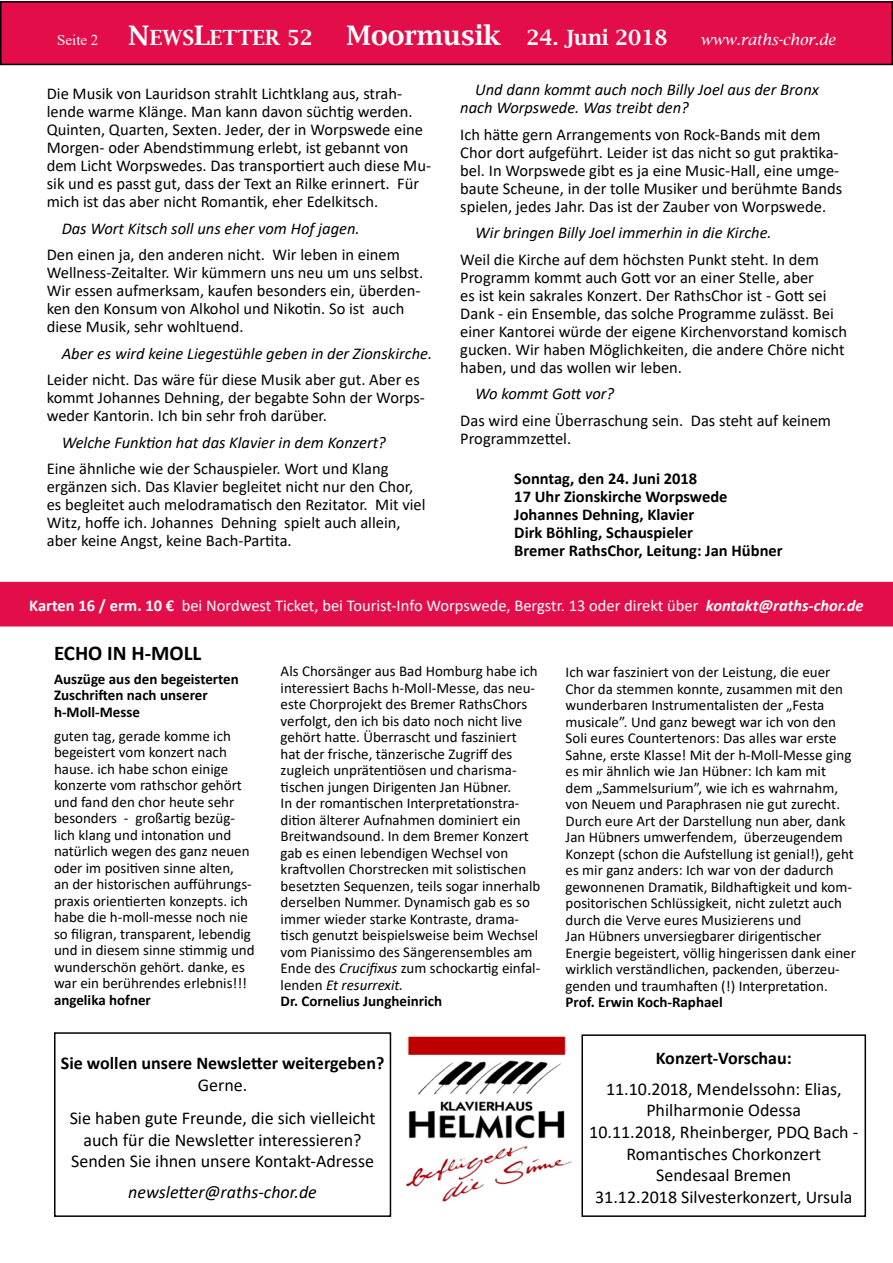
<style>
.page{position:relative;width:893px;height:1263px;background:#fff}
.page>*{position:absolute;margin:0;border:0;box-sizing:border-box;transform-origin:0 0}
.t1{font:600 21px "Lucida Bright";color:#fff}
.t2{font:700 21px "Calibri";color:#000}
.t3{font:18px/21.6px "Calibri";color:#000;text-align:center}
.t4{font:700 18px "Calibri";color:#000}
.t5{font:italic 18px "Calibri";color:#000}
.t6{font:16.5px/18px "Calibri";color:#000}
.t7{font:italic 16.5px/18px "Calibri";color:#000}
.t8{font:700 16.5px/18px "Calibri";color:#000}
.t9{font:16.5px "Calibri";color:#fff}
.t10{font:15px/16.5px "Calibri";color:#000}
.t11{font:700 15px/16.5px "Calibri";color:#000}
.t12{font:italic 15px "Lucida Bright";color:#fff}
.s1{font-family:"Times New Roman";font-weight:400;font-size:15px}
.s2{font-size:27px}
.s3{font-weight:700}
.s4{font-weight:700;font-style:italic}
.s5{font-style:italic}
</style>
<div class="page">
<div style="left:1px;top:2px;width:891px;height:62px;background:#e30d4a"></div>
<div style="left:0;top:1px;width:893px;height:64px;border:2px solid #000"></div>
<div style="left:0;top:583px;width:893px;height:43px;background:#e30d4a"></div>
<div style="left:0;top:582px;width:893px;height:44px;border:2px solid #e30d4a"></div>
<div style="left:54px;top:1032px;width:337px;height:185px;border:2px solid #000"></div>
<div style="left:581px;top:1034px;width:285px;height:183px;border:2px solid #000"></div>
<img style="left:405px;top:1036px;width:167px;height:166px">
<h1 class="t1" style="left:57px;top:26px;width:612px"><span class="s1">Seite 2</span> <span class="s2">N</span>EWS<span class="s2">L</span>ETTER 52 <span class="s2">Moormusik</span> 24. Juni 2018</h1>
<p class="t12" style="left:700px;top:31px;width:137px">www.raths-chor.de</p>
<p class="t6" style="left:47px;top:84px;width:386px">Die Musik von Lauridson strahlt Lichtklang aus, strah&shy;lende warme Klänge. Man kann davon süchtig werden.<br>Quinten, Quarten, Sexten. Jeder, der in Worpswede eine Morgen- oder Abendstimmung erlebt, ist gebannt von dem Licht Worpswedes. Das transportiert auch diese Mu&shy;sik und es passt gut, dass der Text an Rilke erinnert. Für mich ist das aber nicht Romantik, eher Edelkitsch.</p>
<p class="t7" style="left:62px;top:218px;width:299px">Das Wort Kitsch soll uns eher vom Hof jagen.</p>
<p class="t6" style="left:47px;top:245px;width:378px">Den einen ja, den anderen nicht. Wir leben in einem Wellness-Zeitalter. Wir kümmern uns neu um uns selbst.<br>Wir essen aufmerksam, kaufen besonders ein, überden&shy;ken den Konsum von Alkohol und Nikotin. So ist auch diese Musik, sehr wohltuend.</p>
<p class="t7" style="left:62px;top:343px;width:372px">Aber es wird keine Liegestühle geben in der Zionskirche.</p>
<p class="t6" style="left:47px;top:370px;width:380px">Leider nicht. Das wäre für diese Musik aber gut. Aber es kommt Johannes Dehning, der begabte Sohn der Worps&shy;weder Kantorin. Ich bin sehr froh darüber.</p>
<p class="t7" style="left:62px;top:432px;width:326px">Welche Funktion hat das Klavier in dem Konzert?</p>
<p class="t6" style="left:47px;top:459px;width:380px">Eine ähnliche wie der Schauspieler. Wort und Klang ergänzen sich. Das Klavier begleitet nicht nur den Chor, es begleitet auch melodramatisch den Rezitator. Mit viel Witz, hoffe ich. Johannes Dehning spielt auch allein, aber keine Angst, keine Bach-Partita.</p>
<p class="t7" style="left:460px;top:80px;width:360px;text-indent:15px">Und dann kommt auch noch Billy Joel aus der Bronx nach Worpswede. Was treibt den?</p>
<p class="t6" style="left:460px;top:125px;width:383px">Ich hätte gern Arrangements von Rock-Bands mit dem Chor dort aufgeführt. Leider ist das nicht so gut praktika&shy;bel. In Worpswede gibt es ja eine Music-Hall, eine umge&shy;baute Scheune, in der tolle Musiker und berühmte Bands spielen, jedes Jahr. Das ist der Zauber von Worpswede.</p>
<p class="t7" style="left:475px;top:223px;width:298px">Wir bringen Billy Joel immerhin in die Kirche.</p>
<p class="t6" style="left:460px;top:250px;width:388px">Weil die Kirche auf dem höchsten Punkt steht. In dem Programm kommt auch Gott vor an einer Stelle, aber<br>es ist kein sakrales Konzert. Der RathsChor ist - Gott sei Dank - ein Ensemble, das solche Programme zulässt. Bei einer Kantorei würde der eigene Kirchenvorstand komisch gucken. Wir haben Möglichkeiten, die andere Chöre nicht haben, und das wollen wir leben.</p>
<p class="t7" style="left:475px;top:384px;width:140px">Wo kommt Gott vor?</p>
<p class="t6" style="left:460px;top:411px;width:372px">Das wird eine Überraschung sein. Das steht auf keinem<br>Programmzettel.</p>
<p class="t8" style="left:514px;top:469px;width:270px">Sonntag, den 24. Juni 2018<br>17 Uhr Zionskirche Worpswede<br>Johannes Dehning, Klavier<br>Dirk Böhling, Schauspieler<br>Bremer RathsChor, Leitung: Jan Hübner</p>
<p class="t9" style="left:29px;top:594px;width:836px"><span class="s3">Karten 16 / erm. 10 €</span> bei Nordwest Ticket, bei Tourist-Info Worpswede, Bergstr. 13 oder direkt über <span class="s4">kontakt@raths-chor.de</span></p>
<h1 class="t2" style="left:54px;top:638px;width:149px">ECHO IN H-MOLL</h1>
<p class="t11" style="left:54px;top:670px;width:186px">Auszüge aus den begeisterten<br>Zuschriften nach unserer h-Moll-Messe</p>
<p class="t10" style="left:54px;top:727px;width:202px">guten tag, gerade komme ich begeistert vom konzert nach hause. ich habe schon einige konzerte vom rathschor gehört und fand den chor heute sehr besonders - großartig bezüg&shy;lich klang und intonation und natürlich wegen des ganz neuen oder im positiven sinne alten,<br>an der historischen aufführungs&shy;praxis orientierten konzepts. ich habe die h-moll-messe noch nie so filigran, transparent, lebendig und in diesem sinne stimmig und wunderschön gehört. danke, es war ein berührendes erlebnis!!!</p>
<p class="t11" style="left:54px;top:991px;width:98px">angelika hofner</p>
<p class="t10" style="left:281px;top:663px;width:261px">Als Chorsänger aus Bad Homburg habe ich interessiert Bachs h-Moll-Messe, das neu&shy;este Chorprojekt des Bremer RathsChors verfolgt, den ich bis dato noch nicht live gehört hatte. Überrascht und fasziniert<br>hat der frische, tänzerische Zugriff des zugleich unprätentiösen und charisma&shy;tischen jungen Dirigenten Jan Hübner.<br>In der romantischen Interpretationstra&shy;dition älterer Aufnahmen dominiert ein Breitwandsound. In dem Bremer Konzert gab es einen lebendigen Wechsel von kraftvollen Chorstrecken mit solistischen besetzten Sequenzen, teils sogar innerhalb derselben Nummer. Dynamisch gab es so immer wieder starke Kontraste, drama&shy;tisch genutzt beispielsweise beim Wechsel vom Pianissimo des Sängerensembles am Ende des <span class="s5">Crucifixus</span> zum schockartig einfal&shy;lenden <span class="s5">Et resurrexit.<br></span><span class="s3">Dr. Cornelius Jungheinrich</span></p>
<p class="t10" style="left:566px;top:663px;width:292px">Ich war fasziniert von der Leistung, die euer Chor da stemmen konnte, zusammen mit den wunderbaren Instrumentalisten der „Festa musicale”. Und ganz bewegt war ich von den Soli eures Countertenors: Das alles war erste Sahne, erste Klasse! Mit der h-Moll-Messe ging es mir ähnlich wie Jan Hübner: Ich kam mit dem „Sammelsurium”, wie ich es wahrnahm, von Neuem und Paraphrasen nie gut zurecht.<br>Durch eure Art der Darstellung nun aber, dank Jan Hübners umwerfendem, überzeugendem Konzept (schon die Aufstellung ist genial!), geht es mir ganz anders: Ich war von der dadurch gewonnenen Dramatik, Bildhaftigkeit und kom&shy;positorischen Schlüssigkeit, nicht zuletzt auch durch die Verve eures Musizierens und<br>Jan Hübners unversiegbarer dirigentischer Energie begeistert, völlig hingerissen dank einer wirklich verständlichen, packenden, überzeu&shy;genden und traumhaften (!) Interpretation.</p>
<p class="t11" style="left:566px;top:994px;width:159px">Prof. Erwin Koch-Raphael</p>
<p class="t4" style="left:61px;top:1050px;width:325px">Sie wollen unsere Newsletter weitergeben?</p>
<p class="t3" style="left:70px;top:1067px;width:307px;line-height:33.6px">Gerne.<br>Sie haben gute Freunde, die sich vielleicht</p>
<p class="t3" style="left:71px;top:1128px;width:304px">auch für die Newsletter interessieren?<br>Senden Sie ihnen unsere Kontakt-Adresse</p>
<p class="t5" style="left:128px;top:1179px;width:190px">newsletter@raths-chor.de</p>
<p class="t4" style="left:656px;top:1045px;width:138px">Konzert-Vorschau:</p>
<p class="t3" style="left:589px;top:1078px;width:271px">11.10.2018, Mendelssohn: Elias,<br>Philharmonie Odessa<br>10.11.2018, Rheinberger, PDQ Bach -<br>Romantisches Chorkonzert<br>Sendesaal Bremen<br>31.12.2018 Silvesterkonzert, Ursula</p>
</div>
